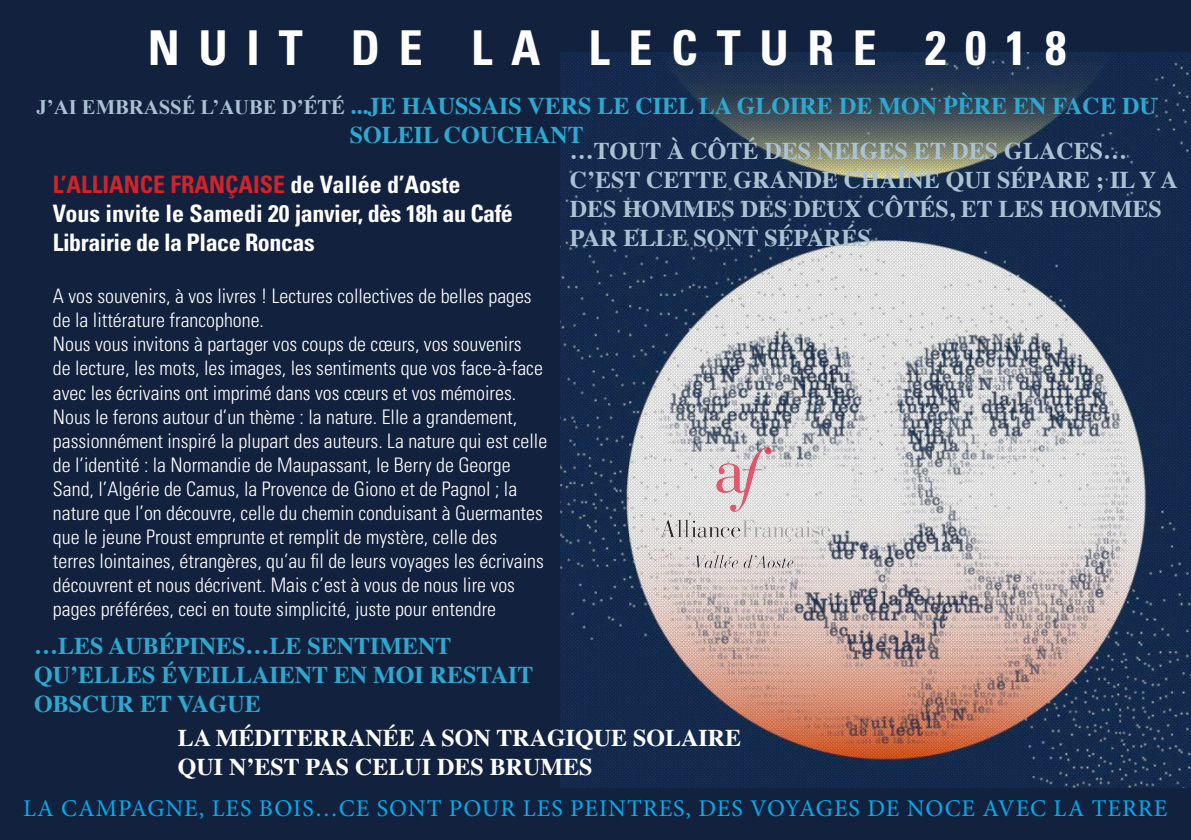
<style>
.page{position:relative;width:1191px;height:840px;background:#fff}
.page>*{position:absolute;margin:0;border:0;box-sizing:border-box;transform-origin:0 0}
.t1{font:700 condensed 48px "Univers LT Std";letter-spacing:.39em;color:#fff}
.t2{font:700 24px/28.8px "Times";color:#2ca9d0}
.t3{font:700 24px/28.8px "Times";color:#abc2d3}
.t4{font:24px "Minion Pro";letter-spacing:.04em;color:#00aeef}
.t5{font:700 condensed 24px/28.8px "Univers LT Std";letter-spacing:-.02em;color:#fff}
.t6{font:700 24px/28.8px "Times";color:#fff}
.t7{font:700 condensed 24px "Univers LT Std";color:#d1232a}
.t8{font:700 20.6px "Times New Roman";color:#abc2d3}
.t9{font:300 condensed 20px/24px "Univers LT Std";color:#fff}
.s1{font-family:"Times"}
.s2{color:#fff}
</style>
<div class="page">
<img style="left:559px;top:51px;width:632px;height:737px">
<div style="left:0;top:788px;width:1191px;height:51px;background:#12213e"></div>
<div style="left:0;top:0;width:1191px;height:51px;background:#12213e"></div>
<div style="left:0;top:51px;width:559px;height:743px;background:#12213e"></div>
<img style="left:619px;top:427px;width:254px;height:179px">
<p class="t1" style="left:148px;top:18px;width:920px">NUIT DE LA LECTURE 2018</p>
<p class="t8" style="left:37px;top:93px;width:310px">J’AI EMBRASSÉ L’AUBE <span class="s1">D’ÉTÉ</span></p>
<p class="t2" style="left:350px;top:89px;width:808px">...JE HAUSSAIS VERS LE CIEL LA GLOIRE DE MON PÈRE EN FACE DU<br>SOLEIL COUCHANT</p>
<p class="t3" style="left:570px;top:134px;width:609px">…TOUT À CÔTÉ DES NEIGES ET DES GLACES… C’EST CETTE GRANDE CHAÎNE QUI SÉPARE ; IL Y A DES HOMMES DES DEUX CÔTÉS, ET LES HOMMES PAR ELLE SONT SÉPARÉS</p>
<p class="t7" style="left:53px;top:169px;width:409px">L’ALLIANCE FRANÇAISE <span class="s2">de Vallée d’Aoste</span></p>
<p class="t5" style="left:53px;top:198px;width:461px">Vous invite le Samedi 20 janvier, dès 18h au Café<br>Librairie de la Place Roncas</p>
<p class="t9" style="left:53px;top:284px;width:480px">A vos souvenirs, à vos livres ! Lectures collectives de belles pages de la littérature francophone.</p>
<p class="t9" style="left:53px;top:332px;width:496px">Nous vous invitons à partager vos coups de cœurs, vos souvenirs<br>de lecture, les mots, les images, les sentiments que vos face-à-face avec les écrivains ont imprimé dans vos cœurs et vos mémoires.<br>Nous le ferons autour d’un thème : la nature. Elle a grandement, passionnément inspiré la plupart des auteurs. La nature qui est celle de l’identité : la Normandie de Maupassant, le Berry de George Sand, l’Algérie de Camus, la Provence de Giono et de Pagnol ; la nature que l’on découvre, celle du chemin conduisant à Guermantes que le jeune Proust emprunte et remplit de mystère, celle des<br>terres lointaines, étrangères, qu’au fil de leurs voyages les écrivains découvrent et nous décrivent. Mais c’est à vous de nous lire vos pages préférées, ceci en toute simplicité, juste pour entendre</p>
<p class="t2" style="left:34px;top:628px;width:501px">…LES AUBÉPINES…LE SENTIMENT<br>QU’ELLES ÉVEILLAIENT EN MOI RESTAIT<br>OBSCUR ET VAGUE</p>
<p class="t6" style="left:178px;top:720px;width:565px">LA MÉDITERRANÉE A SON TRAGIQUE SOLAIRE<br>QUI N’EST PAS CELUI DES BRUMES</p>
<p class="t4" style="left:23px;top:792px;width:1145px">LA CAMPAGNE, LES BOIS…CE SONT POUR LES PEINTRES, DES VOYAGES DE NOCE AVEC LA TERRE</p>
</div>
